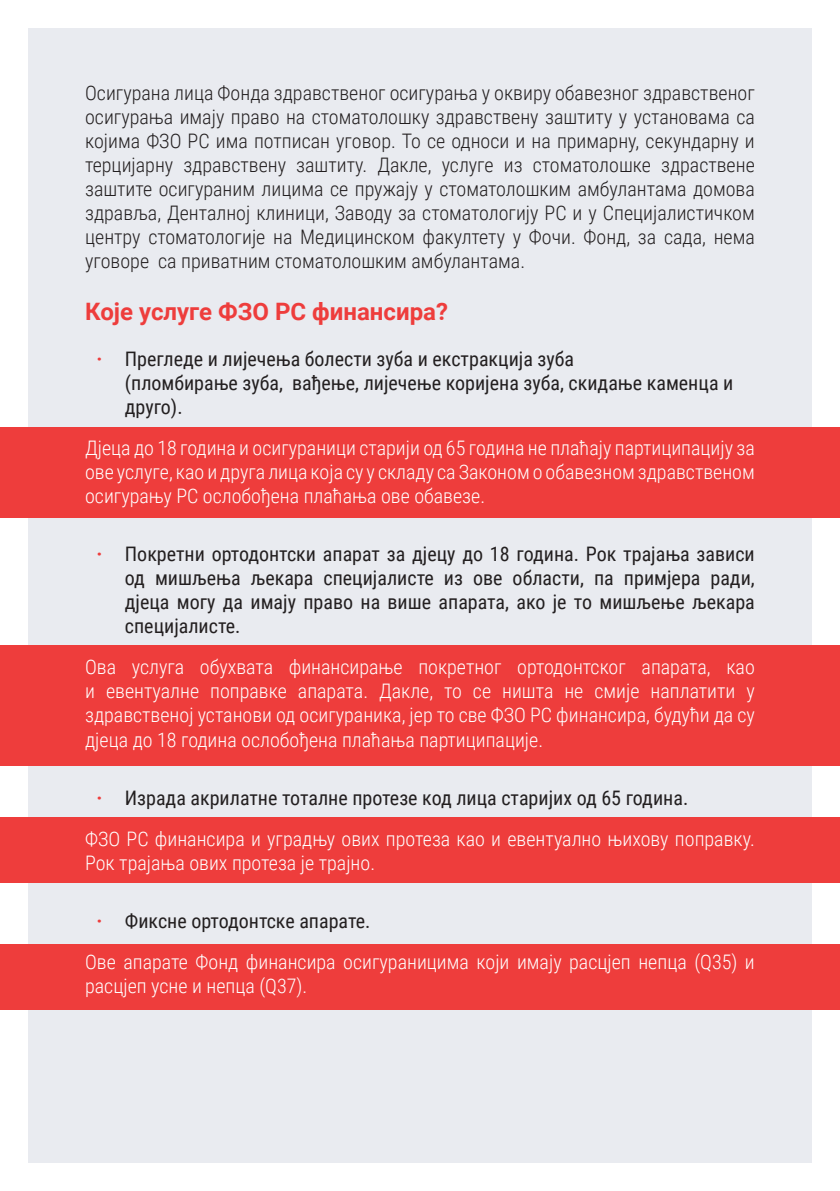
<style>
.page{position:relative;width:840px;height:1191px;background:#fff}
.page>*{position:absolute;margin:0;border:0;box-sizing:border-box;transform-origin:0 0}
.PODNASLOVI{font:700 24px "Roboto";color:#ee3d3c}
.GLAVNI_TEXT_PAR{font:300 20px/24px "Roboto Condensed";color:#231f20;text-align:justify}
.BULETI{font:300 20px/24px "Roboto Condensed";color:#fff;text-align:justify}
.t1{font:20px/24px "Roboto Condensed";color:#231f20}
.GLAVNI_TEXT_PAR-2{font:300 20px/24px "Roboto Condensed";color:#fff}
.s1{font-family:"Roboto";font-weight:700;color:#ee3d3c}
</style>
<div class="page">
<div style="left:28px;top:28px;width:783px;height:1134px;background:#e9ebf0"></div>
<div style="left:0;top:427px;width:839px;height:91px;background:#ee3d3c"></div>
<div style="left:0;top:645px;width:839px;height:121px;background:#ee3d3c"></div>
<div style="left:0;top:817px;width:839px;height:66px;background:#ee3d3c"></div>
<div style="left:0;top:944px;width:839px;height:66px;background:#ee3d3c"></div>
<p class="GLAVNI_TEXT_PAR" style="left:85px;top:80px;width:670px">Осигурана лица Фонда здравственог осигурања у оквиру обавезног здравственог осигурања имају право на стоматолошку здравствену заштиту у установама са којима ФЗО РС има потписан уговор. То се односи и на примарну, секундарну и терцијарну здравствену заштиту. Дакле, услуге из стоматолошке здраствене заштите осигураним лицима се пружају у стоматолошким амбулантама домова здравља, Денталној клиници, Заводу за стоматологију РС и у Специјалистичком центру стоматологије на Медицинском факултету у Фочи. Фонд, за сада, нема уговоре са приватним стоматолошким амбулантама.</p>
<p class="PODNASLOVI" style="left:85px;top:294px;width:364px">Које услуге ФЗО РС финансира?</p>
<p class="t1" style="left:125px;top:346px;width:609px;text-indent:-28px"><span class="s1">·</span> Прегледе и лијечења болести зуба и екстракција зуба<br>(пломбирање зуба, вађење, лијечење коријена зуба, скидање каменца и друго).</p>
<p class="BULETI" style="left:85px;top:435px;width:670px">Дјеца до 18 година и осигураници старији од 65 година не плаћају партиципацију за ове услуге, као и друга лица која су у складу са Законом о обавезном здравственом осигурању РС ослобођена плаћања ове обавезе.</p>
<p class="t1" style="left:125px;top:541px;width:631px;text-align:justify;text-indent:-28px"><span class="s1">·</span> Покретни ортодонтски апарат за дјецу до 18 година. Рок трајања зависи од мишљења љекара специјалисте из ове области, па примјера ради, дјеца могу да имају право на више апарата, ако је то мишљење љекара специјалисте.</p>
<p class="BULETI" style="left:85px;top:654px;width:670px">Ова услуга обухвата финансирање покретног ортодонтског апарата, као и евентуалне поправке апарата. Дакле, то се ништа не смије наплатити у здравственој установи од осигураника, јер то све ФЗО РС финансира, будући да су дјеца до 18 година ослобођена плаћања партиципације.</p>
<p class="t1" style="left:96px;top:784px;width:593px"><span class="s1">·</span> Израда акрилатне тоталне протезе код лица старијих од 65 година.</p>
<p class="GLAVNI_TEXT_PAR-2" style="left:85px;top:825px;width:670px">ФЗО РС финансира и уградњу ових протеза као и евентуално њихову поправку.<br>Рок трајања ових протеза је трајно.</p>
<p class="t1" style="left:96px;top:907px;width:275px"><span class="s1">·</span> Фиксне ортодонтске апарате.</p>
<p class="BULETI" style="left:85px;top:948px;width:670px">Oве апарате Фонд финансира осигураницима који имају расцјеп непца (Q35) и расцјеп усне и непца (Q37).</p>
</div>
